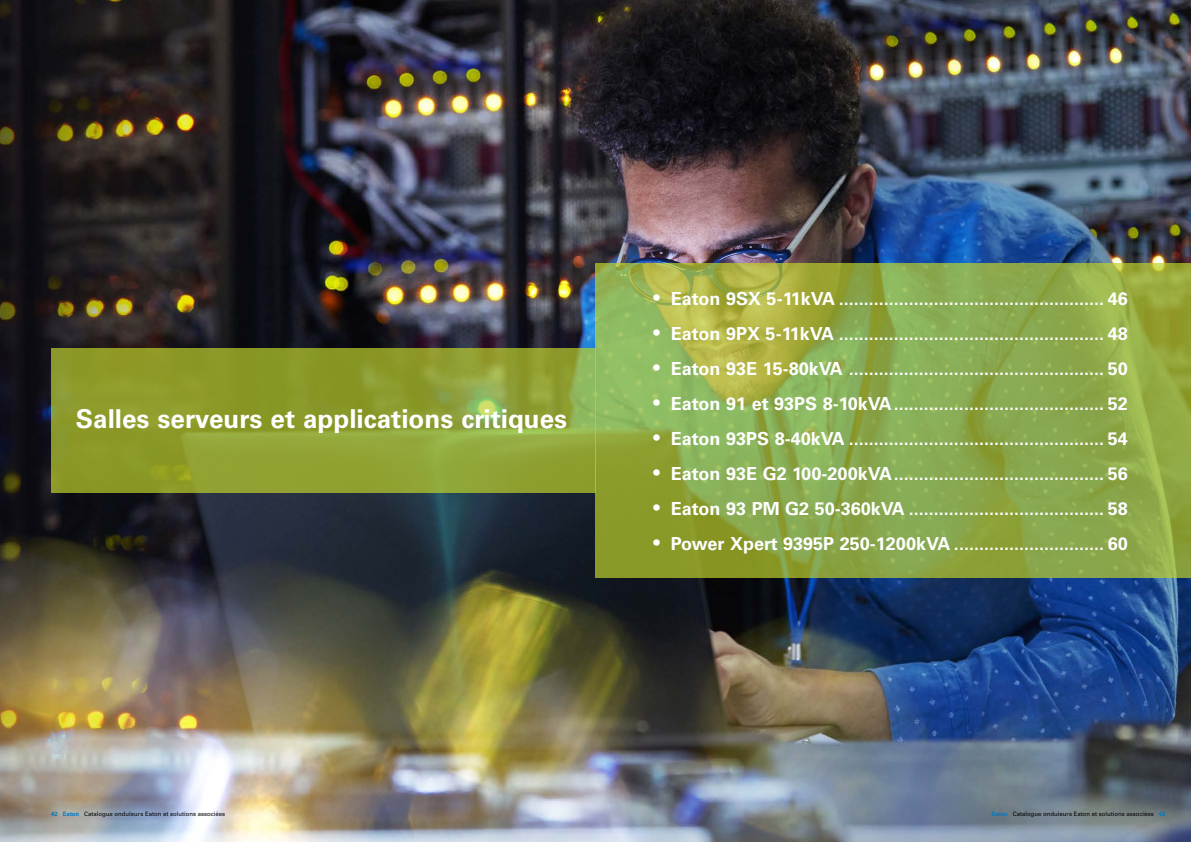
<style>
.page{position:relative;width:1191px;height:842px;background:#fff}
.page>*{position:absolute;margin:0;border:0;box-sizing:border-box;transform-origin:0 0}
.t1{font:700 26px "Univers LT Std";color:#fff}
._02_Bullet1__8_5_pt{font:700 18px "Univers LT Std";color:#fff}
.t2{font:6px "Univers LT Std";color:#000}
.s1{font-weight:700;color:#007ac2}
</style>
<div class="page">
<img style="left:0;top:0;width:1191px;height:842px">
<svg style="left:51px;top:349px;width:544px;height:144px;fill:#8e9d2e"></svg>
<svg style="left:595px;top:264px;width:596px;height:314px"></svg>
<p class="t1" style="left:76px;top:404px;width:493px">Salles serveurs et applications critiques</p>
<p class="_02_Bullet1__8_5_pt" style="left:653px;top:288px;width:476px">• Eaton 9SX 5-11kVA ..................................................... 46</p>
<p class="_02_Bullet1__8_5_pt" style="left:653px;top:323px;width:476px">• Eaton 9PX 5-11kVA ..................................................... 48</p>
<p class="_02_Bullet1__8_5_pt" style="left:653px;top:358px;width:476px">• Eaton 93E 15-80kVA ................................................... 50</p>
<p class="_02_Bullet1__8_5_pt" style="left:653px;top:393px;width:476px">• Eaton 91 et 93PS 8-10kVA.......................................... 52</p>
<p class="_02_Bullet1__8_5_pt" style="left:653px;top:428px;width:476px">• Eaton 93PS 8-40kVA ................................................... 54</p>
<p class="_02_Bullet1__8_5_pt" style="left:653px;top:463px;width:476px">• Eaton 93E G2 100-200kVA.......................................... 56</p>
<p class="_02_Bullet1__8_5_pt" style="left:653px;top:498px;width:476px">• Eaton 93 PM G2 50-360kVA ....................................... 58</p>
<p class="_02_Bullet1__8_5_pt" style="left:653px;top:533px;width:476px">• Power Xpert 9395P 250-1200kVA .............................. 60</p>
<p class="t2" style="left:51px;top:811px;width:176px"><span class="s1">42 Eaton</span> Catalogue onduleurs Eaton et solutions associées</p>
<p class="t2" style="left:991px;top:811px;width:176px"><span class="s1">Eaton</span> Catalogue onduleurs Eaton et solutions associées <span class="s1">43</span></p>
</div>
